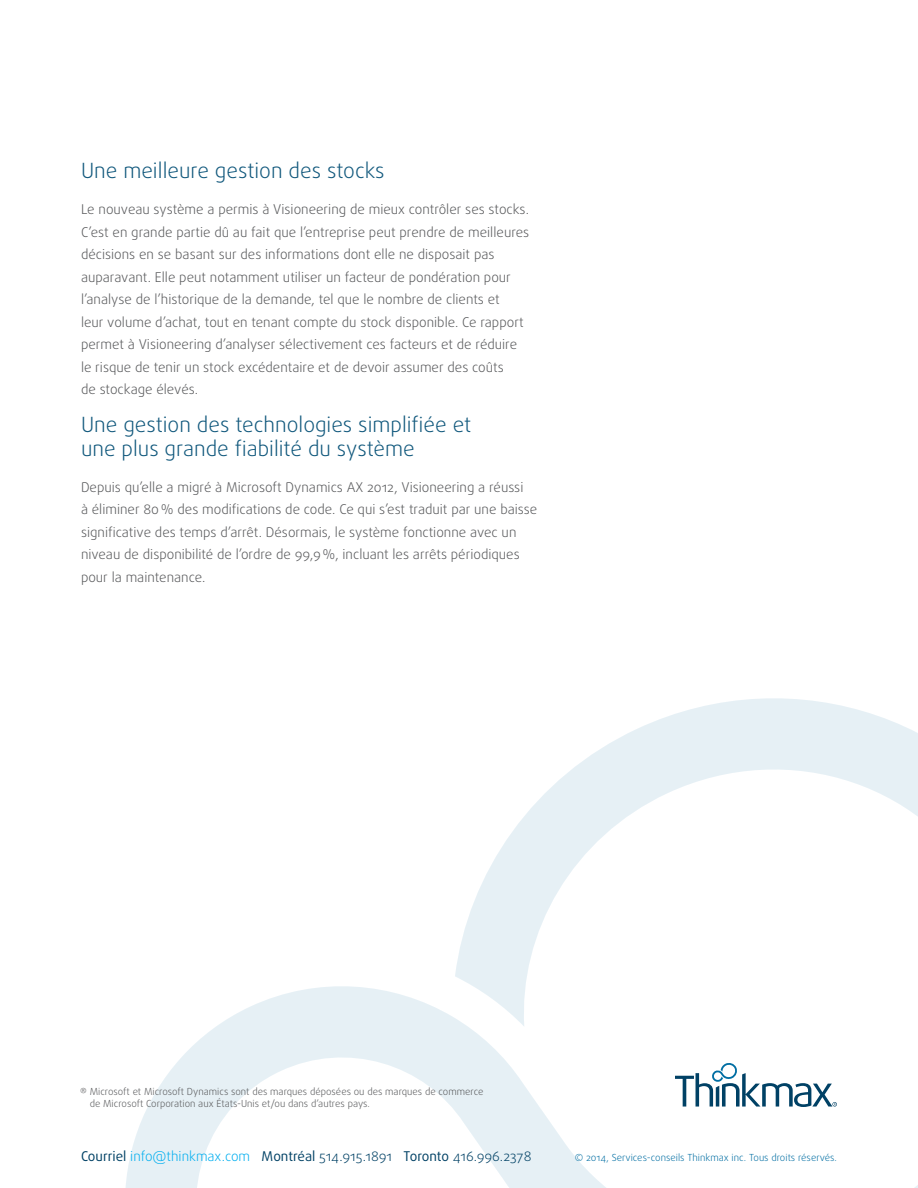
<style>
.page{position:relative;width:918px;height:1188px;background:#fff}
.page>*{position:absolute;margin:0;border:0;box-sizing:border-box;transform-origin:0 0}
.t1{font:300 21px/24px "Daxline Pro";color:#12597d}
.t2{font:300 13.5px/22.5px "Daxline Pro";color:#57585a}
.t3{font:300 13.5px "Daxline Pro";color:#004165}
.t4{font:300 9.75px/11.7px "Daxline Pro";color:#57585a}
.t5{font:300 9.75px "Daxline Pro";color:#006ea3}
.s1{font-weight:400}
.s2{color:#00aeef}
</style>
<div class="page">
<svg style="left:125px;top:698px;width:793px;height:490px"></svg>
<svg style="left:675px;top:1063px;width:162px;height:44px"></svg>
<h1 class="t1" style="left:81px;top:159px;width:305px">Une meilleure gestion des stocks</h1>
<p class="t2" style="left:81px;top:198px;width:450px">Le nouveau système a permis à Visioneering de mieux contrôler ses stocks.<br>C’est en grande partie dû au fait que l’entreprise peut prendre de meilleures décisions en se basant sur des informations dont elle ne disposait pas auparavant. Elle peut notamment utiliser un facteur de pondération pour l’analyse de l’historique de la demande, tel que le nombre de clients et<br>leur volume d’achat, tout en tenant compte du stock disponible. Ce rapport permet à Visioneering d’analyser sélectivement ces facteurs et de réduire le risque de tenir un stock excédentaire et de devoir assumer des coûts<br>de stockage élevés.</p>
<h1 class="t1" style="left:81px;top:412px;width:392px">Une gestion des technologies simplifiée et une plus grande fiabilité du système</h1>
<p class="t2" style="left:81px;top:476px;width:458px">Depuis qu’elle a migré à Microsoft Dynamics AX 2012, Visioneering a réussi<br>à éliminer 80% des modifications de code. Ce qui s’est traduit par une baisse significative des temps d’arrêt. Désormais, le système fonctionne avec un niveau de disponibilité de l’ordre de 99,9%, incluant les arrêts périodiques pour la maintenance.</p>
<p class="t4" style="left:90px;top:1086px;width:395px;text-indent:-9px">® Microsoft et Microsoft Dynamics sont des marques déposées ou des marques de commerce de Microsoft Corporation aux États-Unis et/ou dans d’autres pays.</p>
<p class="t3" style="left:81px;top:1147px;width:452px"><span class="s1">Courriel</span> <span class="s2">info@thinkmax.com</span> <span class="s1">Montréal</span> 514.915.1891 <span class="s1">Toronto</span> 416.996.2378</p>
<p class="t5" style="left:575px;top:1151px;width:264px">© 2014, Services-conseils Thinkmax inc. Tous droits réservés.</p>
</div>
